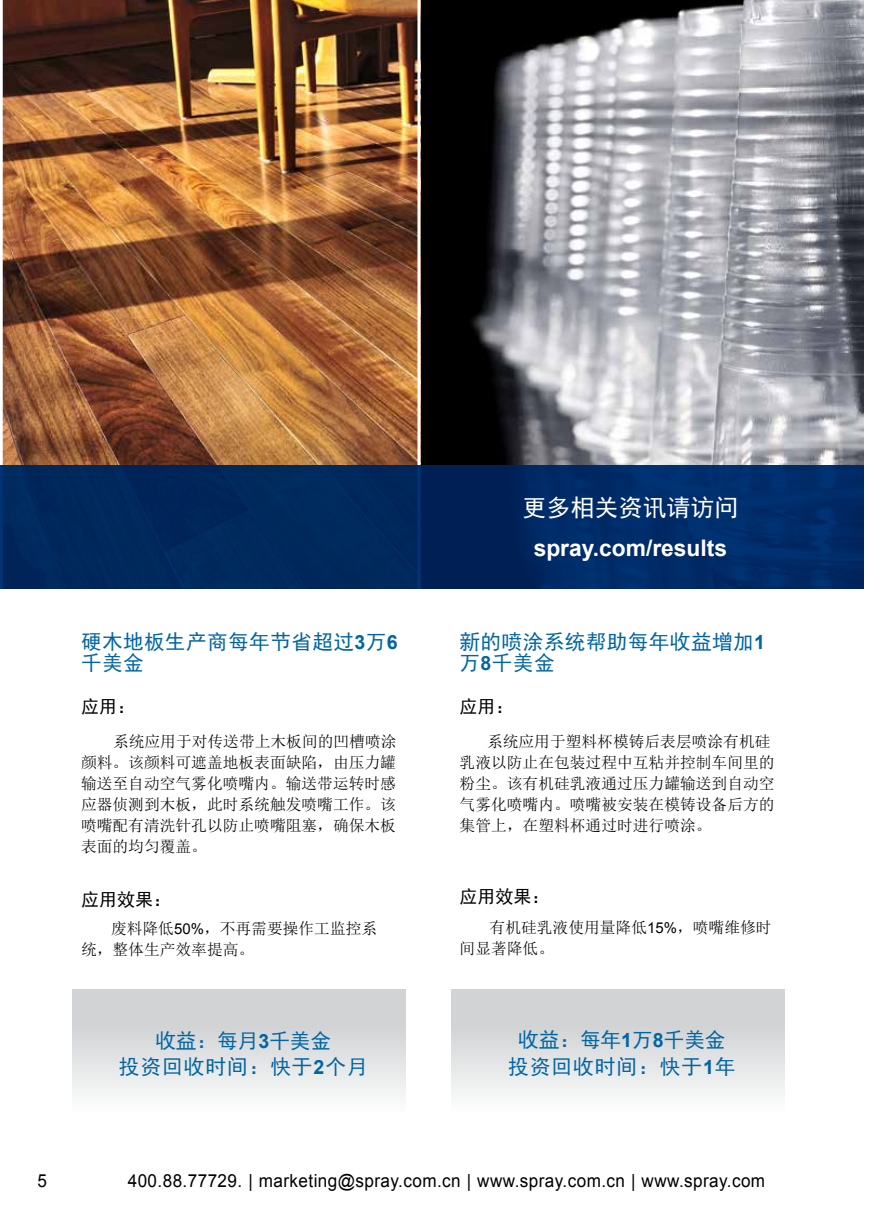
<style>
.page{position:relative;width:893px;height:1212px;background:#fff}
.page>*{position:absolute;margin:0;border:0;box-sizing:border-box;transform-origin:0 0}
.t1{font:24px "Sim Hei";color:#fff}
.t2{font:700 22.8px "Arial";color:#fff}
.t3{font:20.7px/26.5px "Sim Hei";letter-spacing:.05em;color:#0065a4;text-align:center}
.t4{font:20.7px/21px "Sim Hei";letter-spacing:.02em;color:#0065a4}
.t5{font:18px "Arial";letter-spacing:.025em;color:#000;scale:.95 1}
.t6{font:18px "Sim Hei";color:#000}
.t7{font:15.75px/21px "Sim Sun";color:#000}
.s1{font-family:"Arial";font-weight:700;font-size:19.65px}
.s2{font-family:"Arial";font-size:15px}
</style>
<div class="page">
<div style="left:72px;top:989px;width:334px;height:124px;background:linear-gradient(to bottom,#c7cacb,#f9f9fa)"></div>
<div style="left:451px;top:989px;width:333px;height:124px;background:linear-gradient(to bottom,#c7cacb,#f9f9fa)"></div>
<img style="left:420px;top:0;width:444px;height:465px">
<img style="left:3px;top:0;width:414px;height:465px">
<div style="left:0;top:465px;width:864px;height:123px;background:linear-gradient(to right,#002657,#002b6a)"></div>
<h3 class="t4" style="left:81px;top:631px;width:318px">硬木地板生产商每年节省超过<span class="s1">3</span>万<span class="s1">6</span>千美金</h3>
<p class="t6" style="left:81px;top:697px;width:55px">应用：</p>
<p class="t7" style="left:81px;top:731px;width:317px;text-align:justify;text-indent:32px">系统应用于对传送带上木板间的凹槽喷涂颜料。该颜料可遮盖地板表面缺陷，由压力罐输送至自动空气雾化喷嘴内。输送带运转时感应器侦测到木板，此时系统触发喷嘴工作。该喷嘴配有清洗针孔以防止喷嘴阻塞，确保木板表面的均匀覆盖。</p>
<p class="t6" style="left:81px;top:890px;width:91px">应用效果：</p>
<p class="t7" style="left:81px;top:917px;width:298px;text-indent:30px">废料降低<span class="s2">50%</span>，不再需要操作工监控系统，整体生产效率提高。</p>
<h3 class="t3" style="left:119px;top:1027px;width:251px">收益：每月<span class="s1">3</span>千美金<br>投资回收时间：快于<span class="s1">2</span>个月</h3>
<h1 class="t1" style="left:522px;top:495px;width:217px">更多相关资讯请访问</h1>
<h2 class="t2" style="left:534px;top:532px;width:195px">spray.com/results</h2>
<h3 class="t4" style="left:460px;top:631px;width:307px">新的喷涂系统帮助每年收益增加<span class="s1">1</span>万<span class="s1">8</span>千美金</h3>
<p class="t6" style="left:460px;top:697px;width:55px">应用：</p>
<p class="t7" style="left:460px;top:731px;width:316px;text-indent:27px">系统应用于塑料杯模铸后表层喷涂有机硅乳液以防止在包装过程中互粘并控制车间里的粉尘。该有机硅乳液通过压力罐输送到自动空气雾化喷嘴内。喷嘴被安装在模铸设备后方的集管上，在塑料杯通过时进行喷涂。</p>
<p class="t6" style="left:460px;top:888px;width:91px">应用效果：</p>
<p class="t7" style="left:460px;top:917px;width:313px;text-indent:30px">有机硅乳液使用量降低<span class="s2">15%</span>，喷嘴维修时间显著降低。</p>
<h3 class="t3" style="left:508px;top:1027px;width:229px">收益：每年<span class="s1">1</span>万<span class="s1">8</span>千美金投资回收时间：快于<span class="s1">1</span>年</h3>
<p class="t5" style="left:38px;top:1169px;width:12px">5</p>
<p class="t5" style="left:128px;top:1168px;width:672px">400.88.77729. | marketing@spray.com.cn | www.spray.com.cn | www.spray.com</p>
</div>
